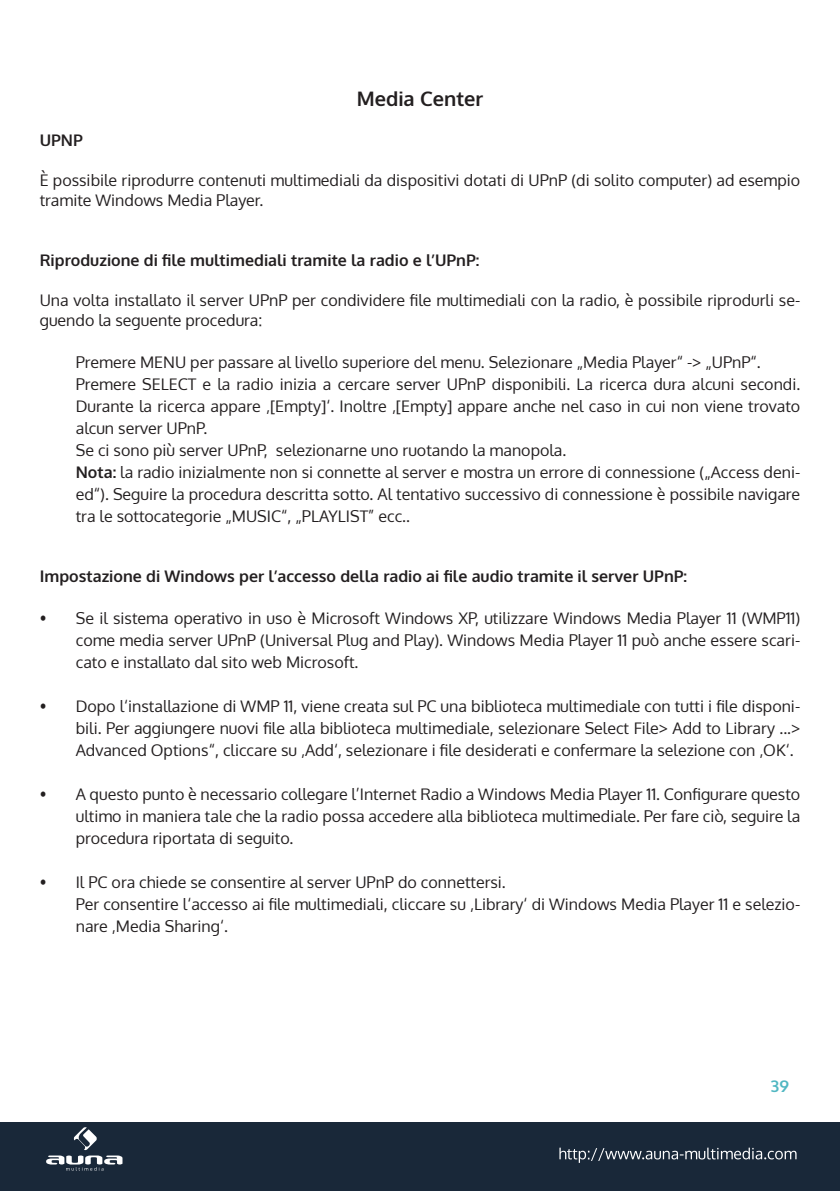
<style>
.page{position:relative;width:840px;height:1191px;background:#fff}
.page>*{position:absolute;margin:0;border:0;box-sizing:border-box;transform-origin:0 0}
.t1{font:700 20px "Oxygen";color:#231f20}
.t2{font:16px/22px "Oxygen";color:#231f20}
.t3{font:700 16px "Oxygen";color:#231f20}
.t4{font:700 16px "Oxygen";color:#50b7c2}
.s1{font-weight:700}
</style>
<div class="page">
<div style="left:0;top:1123px;width:839px;height:68px;background:#192839"></div>
<svg style="left:559px;top:1147px;width:237px;height:15px"></svg>
<svg style="left:46px;top:1127px;width:76px;height:43px"></svg>
<p class="t1" style="left:356px;top:86px;width:128px">Media Center</p>
<p class="t3" style="left:40px;top:130px;width:45px">UPNP</p>
<p class="t2" style="left:40px;top:170px;width:761px;line-height:20px">È possibile riprodurre contenuti multimediali da dispositivi dotati di UPnP (di solito computer) ad esempio tramite Windows Media Player.</p>
<p class="t3" style="left:40px;top:250px;width:441px">Riproduzione di file multimediali tramite la radio e l’UPnP:</p>
<p class="t2" style="left:40px;top:290px;width:761px;line-height:20px">Una volta installato il server UPnP per condividere file multimediali con la radio, è possibile riprodurli se&shy;guendo la seguente procedura:</p>
<p class="t2" style="left:76px;top:351px;width:725px">Premere MENU per passare al livello superiore del menu. Selezionare „Media Player“ -&gt; „UPnP“.<br>Premere SELECT e la radio inizia a cercare server UPnP disponibili. La ricerca dura alcuni secondi.<br>Durante la ricerca appare ‚[Empty]‘. Inoltre ‚[Empty] appare anche nel caso in cui non viene trovato alcun server UPnP.<br>Se ci sono più server UPnP, selezionarne uno ruotando la manopola.<br><span class="s1">Nota:</span> la radio inizialmente non si connette al server e mostra un errore di connessione („Access deni&shy;ed“). Seguire la procedura descritta sotto. Al tentativo successivo di connessione è possibile navigare tra le sottocategorie „MUSIC“, „PLAYLIST” ecc..</p>
<p class="t3" style="left:40px;top:566px;width:648px">Impostazione di Windows per l’accesso della radio ai file audio tramite il server UPnP:</p>
<p class="t2" style="left:76px;top:607px;width:725px;text-align:justify;text-indent:-36px">• Se il sistema operativo in uso è Microsoft Windows XP, utilizzare Windows Media Player 11 (WMP11) come media server UPnP (Universal Plug and Play). Windows Media Player 11 può anche essere scari&shy;cato e installato dal sito web Microsoft.</p>
<p class="t2" style="left:76px;top:695px;width:725px;text-align:justify;text-indent:-36px">• Dopo l‘installazione di WMP 11, viene creata sul PC una biblioteca multimediale con tutti i file disponi&shy;bili. Per aggiungere nuovi file alla biblioteca multimediale, selezionare Select File&gt; Add to Library ...&gt; Advanced Options“, cliccare su ‚Add‘, selezionare i file desiderati e confermare la selezione con ‚OK‘.</p>
<p class="t2" style="left:76px;top:783px;width:725px;text-align:justify;text-indent:-36px">• A questo punto è necessario collegare l’Internet Radio a Windows Media Player 11. Configurare questo ultimo in maniera tale che la radio possa accedere alla biblioteca multimediale. Per fare ciò, seguire la procedura riportata di seguito.</p>
<p class="t2" style="left:76px;top:871px;width:725px;text-indent:-36px">• Il PC ora chiede se consentire al server UPnP do connettersi.<br>Per consentire l‘accesso ai file multimediali, cliccare su ‚Library‘ di Windows Media Player 11 e selezio&shy;nare ‚Media Sharing‘.</p>
<p class="t4" style="left:770px;top:1076px;width:19px">39</p>
</div>
